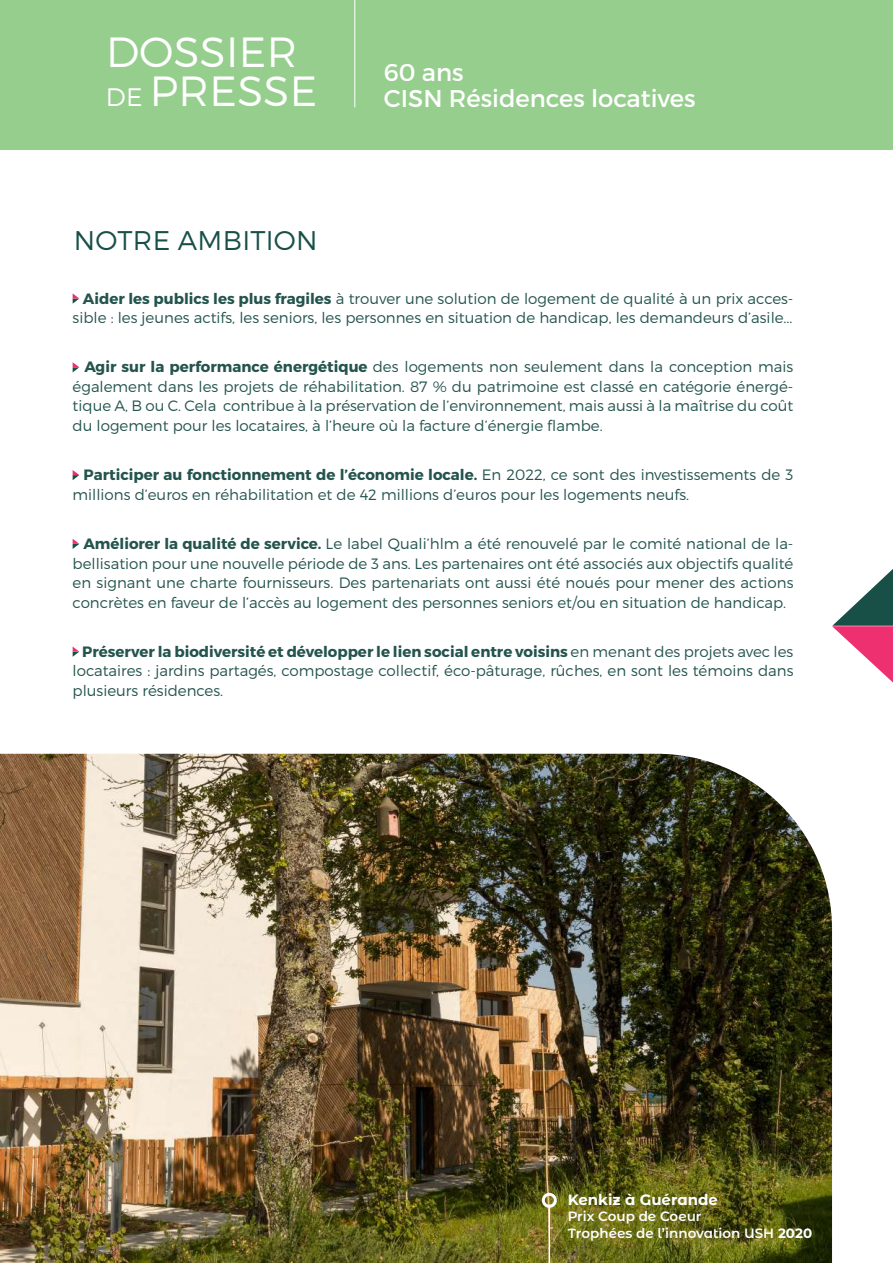
<style>
.page{position:relative;width:893px;height:1263px;background:#fff}
.page>*{position:absolute;margin:0;border:0;box-sizing:border-box;transform-origin:0 0}
.t1{font:300 42.15px/39.2px "Montserrat";letter-spacing:.01em;color:#fff}
.t2{font:300 27px "Montserrat";letter-spacing:.01em;color:#185048}
.t3{font:24.3px/26px "Montserrat";color:#fff}
.t4{font:300 15px/19.5px "Montserrat";color:#24544e;text-align:justify}
.t5{font:700 15px "Montserrat Alternates";color:#fff}
.t6{font:600 13.5px/16.2px "Montserrat Alternates";color:#fff}
.s1{font-size:25.35px}
.s2{font-weight:700}
</style>
<div class="page">
<div style="left:0;top:0;width:893px;height:150px;background:#96ce8e"></div>
<hr style="left:354px;top:0;width:1px;height:107px;background:#fff">
<svg style="left:73px;top:293px;width:6px;height:11px"></svg>
<svg style="left:73px;top:362px;width:6px;height:10px"></svg>
<svg style="left:73px;top:470px;width:6px;height:10px"></svg>
<svg style="left:73px;top:539px;width:6px;height:10px"></svg>
<svg style="left:73px;top:647px;width:6px;height:10px"></svg>
<svg style="left:832px;top:569px;width:61px;height:113px"></svg>
<img style="left:0;top:754px;width:832px;height:509px">
<hr style="left:549px;top:1206px;width:1px;height:57px;background:#fff">
<div style="left:542px;top:1193px;width:15px;height:15px;border:3px solid #fff;border-radius:50%"></div>
<h1 class="t1" style="left:106px;top:32px;width:213px">DOSSIER<br><span class="s1">DE</span> PRESSE</h1>
<h2 class="t2" style="left:74px;top:224px;width:245px">NOTRE AMBITION</h2>
<h3 class="t3" style="left:384px;top:60px;width:313px">60 ans<br>CISN Résidences locatives</h3>
<p class="t4" style="left:73px;top:288px;width:722px;text-align:right"><span class="s2">Aider les publics les plus fragiles</span> à trouver une solution de logement de qualité à un prix acces&shy;sible : les jeunes actifs, les seniors, les personnes en situation de handicap, les demandeurs d’asile...</p>
<p class="t4" style="left:73px;top:357px;width:722px;text-indent:12px"><span class="s2">Agir sur la performance énergétique</span> des logements non seulement dans la conception mais également dans les projets de réhabilitation. 87 % du patrimoine est classé en catégorie énergé&shy;tique A, B ou C. Cela contribue à la préservation de l’environnement, mais aussi à la maîtrise du coût du logement pour les locataires, à l’heure où la facture d’énergie flambe.</p>
<p class="t4" style="left:73px;top:465px;width:722px;text-indent:11px"><span class="s2">Participer au fonctionnement de l’économie locale.</span> En 2022, ce sont des investissements de 3 millions d’euros en réhabilitation et de 42 millions d’euros pour les logements neufs.</p>
<p class="t4" style="left:73px;top:534px;width:722px;text-indent:11px"><span class="s2">Améliorer la qualité de service.</span> Le label Quali’hlm a été renouvelé par le comité national de la&shy;bellisation pour une nouvelle période de 3 ans. Les partenaires ont été associés aux objectifs qualité en signant une charte fournisseurs. Des partenariats ont aussi été noués pour mener des actions concrètes en faveur de l’accès au logement des personnes seniors et/ou en situation de handicap.</p>
<p class="t4" style="left:73px;top:641px;width:722px;text-indent:9px"><span class="s2">Préserver la biodiversité et développer le lien social entre voisins</span> en menant des projets avec les locataires : jardins partagés, compostage collectif, éco-pâturage, rûches, en sont les témoins dans plusieurs résidences.</p>
<p class="t5" style="left:568px;top:1189px;width:152px">Kenkiz à Guérande</p>
<p class="t6" style="left:568px;top:1208px;width:246px">Prix Coup de Coeur<br>Trophées de l’innovation USH <span class="s2">2020</span></p>
</div>
